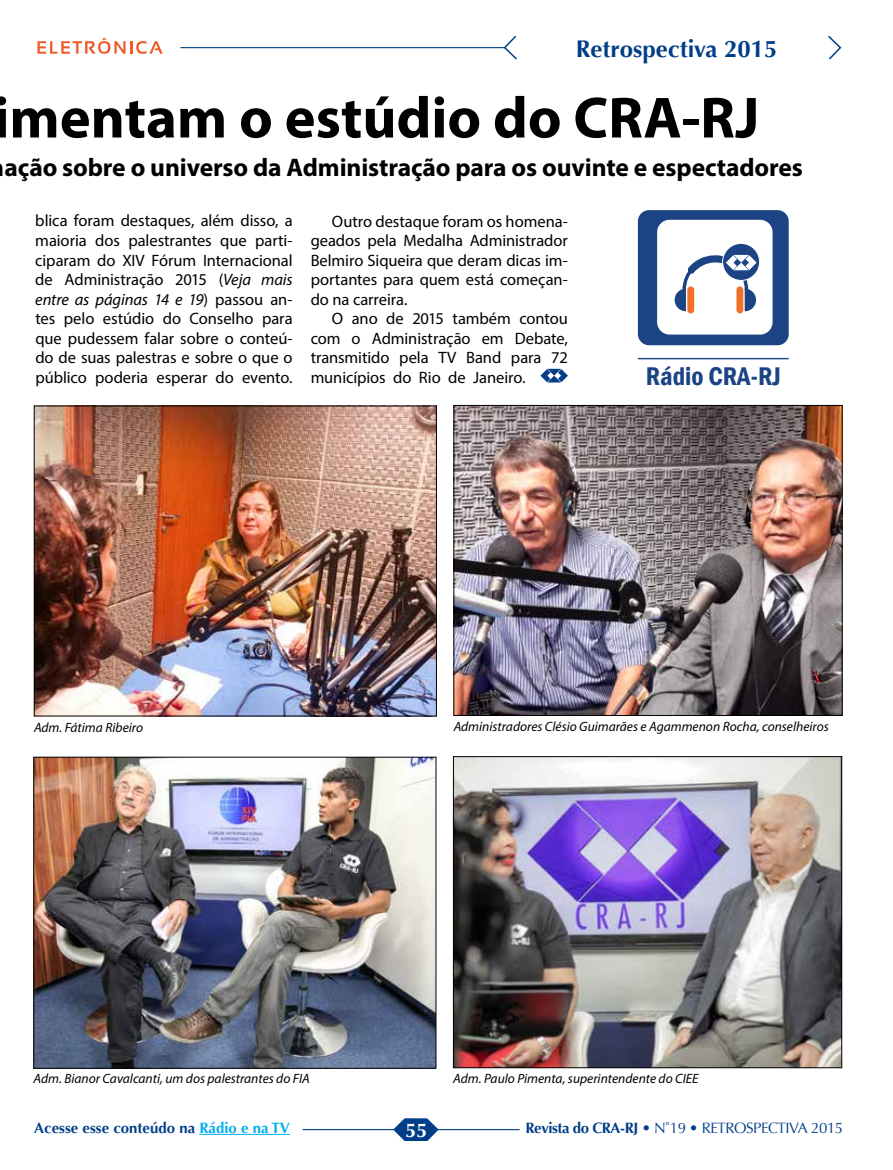
<style>
.page{position:relative;width:893px;height:1170px;background:#fff}
.page>*{position:absolute;margin:0;border:0;box-sizing:border-box;transform-origin:0 0}
.t1{font:700 58.5px "Myriad Pro";color:#000}
.t2{font:600 condensed 26.25px "Franklin Gothic";color:#1c4384}
.t3{font:700 25.5px "Myriad Pro";letter-spacing:-.005em;color:#000}
.t4{font:700 24px "Optima";color:#003e88}
.t5{font:700 19.8px "Optima";color:#fff}
.t6{font:16.5px/19.5px "Myriad Pro";letter-spacing:-.005em;color:#000;text-align:justify}
.t7{font:15px "Optima";letter-spacing:-.03em;color:#003e88}
.t8{font:700 15px "Optima";color:#003e88}
.t9{font:italic 13.5px "Myriad Pro";color:#000}
.s1{font-style:italic}
.s2{color:#00aeef}
.s3{font-weight:700}
</style>
<div class="page">
<svg style="left:37px;top:38px;width:126px;height:16px"></svg>
<svg style="left:503px;top:35px;width:14px;height:25px"></svg>
<svg style="left:828px;top:35px;width:14px;height:25px"></svg>
<hr style="left:180px;top:47px;width:325px;height:1px;background:#003e88">
<hr style="left:303px;top:1128px;width:217px;height:2px;background:#003e88">
<svg style="left:393px;top:1118px;width:46px;height:22px"></svg>
<hr style="left:199px;top:1133px;width:91px;height:1px;background:#00aeef">
<svg style="left:540px;top:369px;width:28px;height:13px"></svg>
<div style="left:638px;top:210px;width:151px;height:135px;background:#1c4384;border-radius:11px"></div>
<div style="left:657px;top:220px;width:115px;height:114px;background:#fff;border-radius:12px"></div>
<div style="left:736px;top:286px;width:7px;height:27px;background:#f07229;border-radius:3px"></div>
<div style="left:687px;top:286px;width:7px;height:27px;background:#f07229;border-radius:3px"></div>
<svg style="left:723px;top:243px;width:37px;height:37px"></svg>
<div style="left:722px;top:243px;width:38px;height:38px;border:1px solid #fff;border-radius:50%"></div>
<hr style="left:638px;top:358px;width:151px;height:1px;background:#1c4384">
<svg style="left:675px;top:251px;width:82px;height:60px"></svg>
<img style="left:36px;top:408px;width:399px;height:306px">
<div style="left:34px;top:406px;width:403px;height:310px;border:1px solid #000"></div>
<img style="left:456px;top:407px;width:384px;height:306px">
<div style="left:454px;top:405px;width:388px;height:310px;border:1px solid #000"></div>
<img style="left:36px;top:759px;width:398px;height:307px">
<img style="left:455px;top:758px;width:385px;height:307px">
<div style="left:453px;top:756px;width:389px;height:311px;border:1px solid #000"></div>
<h3 class="t4" style="left:576px;top:35px;width:203px">Retrospectiva 2015</h3>
<h1 class="t1" style="left:-7px;top:80px;width:767px">imentam o estúdio do CRA-RJ</h1>
<h3 class="t3" style="left:5px;top:151px;width:800px">ação sobre o universo da Administração para os ouvinte e espectadores</h3>
<p class="t6" style="left:35px;top:211px;width:259px">blica foram destaques, além disso, a maioria dos palestrantes que parti&shy;ciparam do XIV Fórum Internacional de Administração 2015 (<span class="s1">Veja mais entre as páginas 14 e 19</span>) passou an&shy;tes pelo estúdio do Conselho para que pudessem falar sobre o conteú&shy;do de suas palestras e sobre o que o público poderia esperar do evento.</p>
<p class="t6" style="left:311px;top:211px;width:259px;text-indent:21px">Outro destaque foram os homena&shy;geados pela Medalha Administrador Belmiro Siqueira que deram dicas im&shy;portantes para quem está começan&shy;do na carreira.</p>
<p class="t6" style="left:311px;top:309px;width:259px;text-indent:21px">O ano de 2015 também contou com o Administração em Debate, transmitido pela TV Band para 72 municípios do Rio de Janeiro.</p>
<h2 class="t2" style="left:646px;top:359px;width:137px">Rádio CRA-RJ</h2>
<p class="t9" style="left:34px;top:719px;width:111px">Adm. Fátima Ribeiro</p>
<p class="t9" style="left:454px;top:718px;width:377px">Administradores Clésio Guimarães e Agammenon Rocha, conselheiros</p>
<p class="t9" style="left:34px;top:1070px;width:278px">Adm. Bianor Cavalcanti, um dos palestrantes do FIA</p>
<p class="t9" style="left:453px;top:1069px;width:247px">Adm. Paulo Pimenta, superintendente do CIEE</p>
<p class="t8" style="left:34px;top:1118px;width:257px">Acesse esse conteúdo na <span class="s2">Rádio e na TV</span></p>
<p class="t5" style="left:406px;top:1118px;width:24px">55</p>
<p class="t7" style="left:526px;top:1118px;width:319px"><span class="s3">Revista do CRA-RJ</span> • N˚19 • RETROSPECTIVA 2015</p>
</div>
